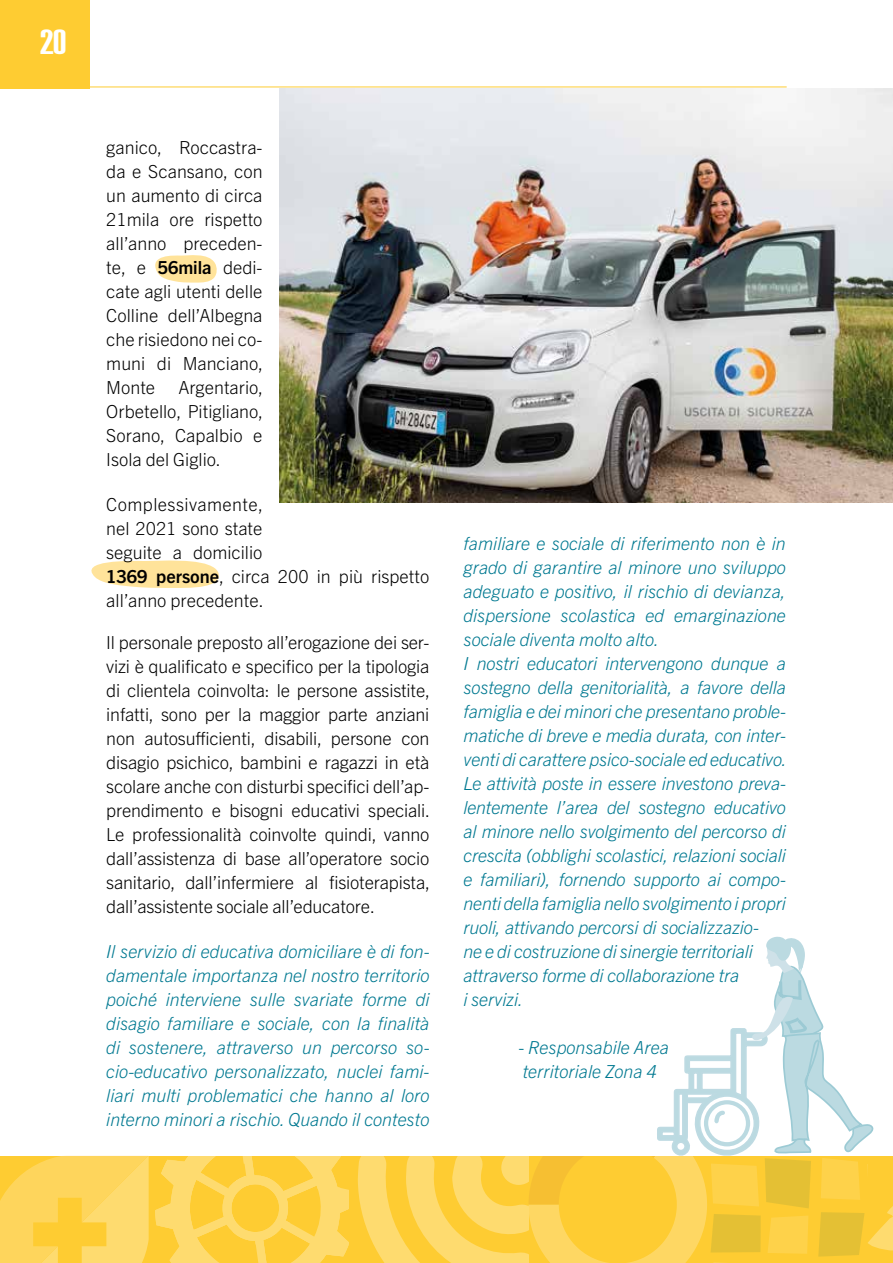
<style>
.page{position:relative;width:893px;height:1263px;background:#fff}
.page>*{position:absolute;margin:0;border:0;box-sizing:border-box;transform-origin:0 0}
.t1{font:36px "Establo";color:#fff}
.t2{font:italic 300 18px/24px "Trade Gothic Next LT Pro";letter-spacing:-.01em;color:#007991}
.t3{font:300 18px/24px "Trade Gothic Next LT Pro";color:#000;text-align:justify}
.s1{font-weight:700}
.s2{font-style:normal}
</style>
<div class="page">
<svg style="left:0;top:1155px;width:149px;height:108px;background:#fed458"></svg>
<svg style="left:155px;top:1156px;width:193px;height:107px;background:#fdd24d"></svg>
<hr style="left:89px;top:87px;width:698px;height:1px;background:#fecc32">
<div style="left:0;top:0;width:89px;height:88px;background:#fecc32"></div>
<svg style="left:155px;top:255px;width:62px;height:28px;background:#ffe7ab"></svg>
<svg style="left:91px;top:560px;width:128px;height:28px;background:#ffe7ab"></svg>
<svg style="left:358px;top:936px;width:535px;height:327px"></svg>
<img style="left:280px;top:88px;width:613px;height:414px">
<h1 class="t1" style="left:40px;top:21px;width:28px">20</h1>
<p class="t3" style="left:106px;top:134px;width:158px">ganico, Roccastra&shy;da e Scansano, con un aumento di circa 21mila ore rispetto all’anno preceden&shy;te, e <span class="s1">56mila</span> dedi&shy;cate agli utenti delle Colline dell’Albegna che risiedono nei co&shy;muni di Manciano, Monte</p>
<p class="t3" style="left:106px;top:374px;width:158px;text-indent:72px">Argentario, Orbetello, Pitigliano, Sorano, Capalbio e Isola del Giglio.</p>
<p class="t3" style="left:106px;top:491px;width:325px;text-align:left">Complessivamente,<br>nel 2021 sono state<br>seguite a domicilio<br><span class="s1">1369 persone</span>, circa 200 in più rispetto all’anno precedente.</p>
<p class="t3" style="left:106px;top:629px;width:325px">Il personale preposto all’erogazione dei ser&shy;vizi è qualificato e specifico per la tipologia di clientela coinvolta: le persone assistite, infatti, sono per la maggior parte anziani non autosufficienti, disabili, persone con disagio psichico, bambini e ragazzi in età scolare anche con disturbi specifici dell’ap&shy;prendimento e bisogni educativi speciali.<br>Le professionalità coinvolte quindi, vanno dall’assistenza di base all’operatore socio sanitario, dall’infermiere al fisioterapista, dall’assistente sociale all’educatore.</p>
<p class="t2" style="left:106px;top:938px;width:325px;text-align:justify">Il servizio di educativa domiciliare è di fon&shy;damentale importanza nel nostro territorio poiché interviene sulle svariate forme di disagio familiare e sociale, con la finalità di sostenere, attraverso un percorso so&shy;cio-educativo personalizzato, nuclei fami&shy;liari multi problematici che hanno al loro interno minori a rischio. Quando il contesto</p>
<p class="t2" style="left:463px;top:530px;width:325px">familiare e sociale di riferimento non è in grado di garantire al minore uno sviluppo adeguato e positivo, il rischio di devianza, dispersione scolastica ed emarginazione sociale diventa molto alto.<br>I nostri educatori intervengono dunque a sostegno della genitorialità, a favore della famiglia e dei minori che presentano proble&shy;matiche di breve e media durata, con inter&shy;venti di carattere psico-sociale ed educativo.<br>Le attività poste in essere investono preva&shy;lentemente l’area del sostegno educativo al minore nello svolgimento del percorso di crescita (obblighi scolastici, relazioni sociali e familiari), fornendo supporto ai compo&shy;nenti della famiglia nello svolgimento i propri ruoli, attivando percorsi di socializzazio-<br>ne e di costruzione di sinergie territoriali attraverso forme di collaborazione tra<br>i servizi.</p>
<p class="t2" style="left:518px;top:1034px;width:152px"><span class="s2">-</span> Responsabile Area territoriale Zona 4</p>
</div>
